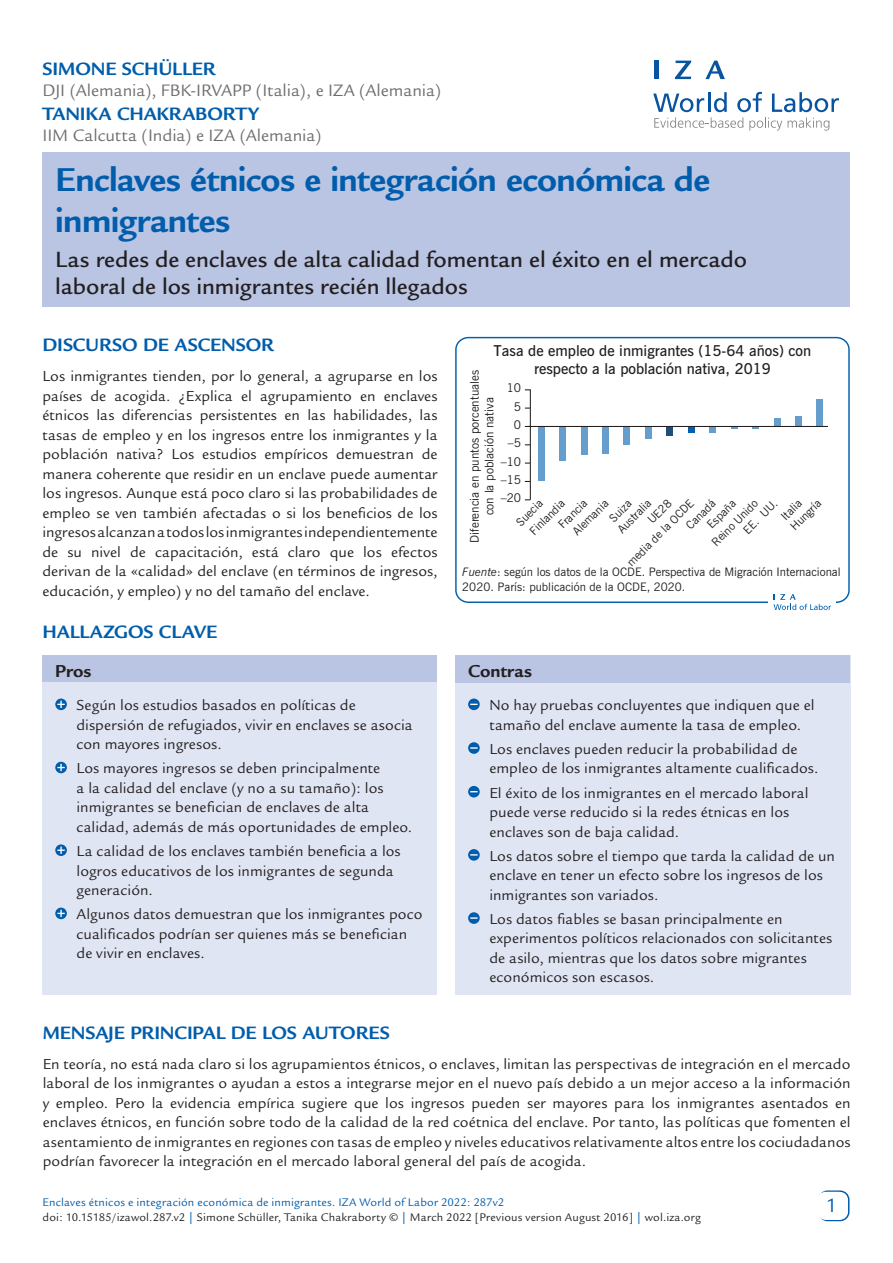
<style>
.page{position:relative;width:893px;height:1263px;background:#fff}
.page>*{position:absolute;margin:0;border:0;box-sizing:border-box;transform-origin:0 0}
.Cover__Title{font:700 36px/40.5px "Legacy Sans";letter-spacing:-.015em;color:#015dab}
.Cover__Subtitle{font:500 24px/27px "Legacy Sans";color:#231f20}
.t1{font:21px "Legacy Sans";color:#015dab}
.Main__A_Level_Headin{font:700 19.5px "Legacy Sans";letter-spacing:-.005em;color:#015dab}
.Cover__AuthorName{font:700 19.5px "Legacy Sans";letter-spacing:-.005em;color:#015dab}
.Cover__Pro_Con_Heade{font:700 18.75px "Legacy Sans";color:#231f20}
.Cover__Affiliation{font:18px "Legacy Sans";letter-spacing:-.005em;color:#6c6d70}
.Main__Bodytext{font:15.75px/19.5px "Legacy Sans";letter-spacing:.005em;color:#231f20;text-align:justify}
.Cover__Pro_Con_Bulle{font:15.75px/19.5px "Legacy Sans";letter-spacing:.005em;color:#231f20}
.t2{font:600 15px/18px "News Gothic BT";color:#231f20;text-align:center}
.t3{font:12px "Legacy Sans";letter-spacing:.015em;color:#231f20}
.Cover_Footer{font:12px "Legacy Sans";letter-spacing:.015em;color:#015dab}
.t4{font:12px/14.4px "News Gothic BT";color:#231f20;text-align:center}
.t5{font:11.7px/15px "News Gothic BT";color:#231f20}
.t6{font:11.4px/15.6px "News Gothic BT";color:#231f20}
.s1{font-style:italic}
.s2{color:#015dab}
</style>
<div class="page">
<div style="left:43px;top:152px;width:807px;height:155px;background:#b9c5e3"></div>
<div style="left:818px;top:1190px;width:31px;height:31px;border:2px solid #015dab;border-radius:9px"></div>
<div style="left:817px;top:1192px;width:30px;height:28px;background:#fff;border-radius:9px"></div>
<svg style="left:653px;top:92px;width:186px;height:39px"></svg>
<hr style="left:654px;top:61px;width:4px;height:18px;background:#0854a0">
<svg style="left:675px;top:61px;width:16px;height:18px"></svg>
<svg style="left:705px;top:61px;width:20px;height:18px"></svg>
<div style="left:455px;top:655px;width:395px;height:339px;background:#e0e5f3"></div>
<div style="left:455px;top:655px;width:395px;height:27px;background:#b9c5e3"></div>
<svg style="left:468px;top:698px;width:12px;height:12px"></svg>
<div style="left:468px;top:742px;width:12px;height:12px;background:#015dab;border-radius:50%"></div>
<svg style="left:470px;top:747px;width:8px;height:2px"></svg>
<svg style="left:468px;top:786px;width:12px;height:11px"></svg>
<svg style="left:468px;top:849px;width:12px;height:12px"></svg>
<div style="left:468px;top:912px;width:12px;height:12px;background:#015dab;border-radius:50%"></div>
<svg style="left:470px;top:917px;width:8px;height:2px"></svg>
<div style="left:43px;top:655px;width:394px;height:339px;background:#e0e5f3"></div>
<div style="left:43px;top:655px;width:394px;height:27px;background:#b9c5e3"></div>
<svg style="left:55px;top:698px;width:12px;height:12px"></svg>
<svg style="left:57px;top:701px;width:8px;height:7px"></svg>
<svg style="left:55px;top:762px;width:12px;height:11px"></svg>
<svg style="left:57px;top:764px;width:8px;height:7px"></svg>
<svg style="left:55px;top:844px;width:12px;height:12px"></svg>
<svg style="left:57px;top:846px;width:8px;height:8px"></svg>
<svg style="left:55px;top:907px;width:12px;height:12px"></svg>
<svg style="left:57px;top:910px;width:8px;height:7px"></svg>
<div style="left:666px;top:426px;width:7px;height:10px;background:#1e4e79"></div>
<div style="left:688px;top:426px;width:7px;height:7px;background:#015fab"></div>
<div style="left:538px;top:426px;width:6px;height:55px;background:#659ecc"></div>
<div style="left:559px;top:426px;width:7px;height:35px;background:#659ecc"></div>
<div style="left:581px;top:426px;width:6px;height:29px;background:#659ecc"></div>
<div style="left:602px;top:426px;width:7px;height:28px;background:#659ecc"></div>
<div style="left:624px;top:426px;width:6px;height:19px;background:#659ecc"></div>
<div style="left:645px;top:426px;width:7px;height:13px;background:#659ecc"></div>
<div style="left:709px;top:426px;width:7px;height:7px;background:#659ecc"></div>
<svg style="left:731px;top:427px;width:6px;height:2px"></svg>
<svg style="left:752px;top:427px;width:7px;height:2px"></svg>
<div style="left:774px;top:418px;width:6px;height:8px;background:#659ecc"></div>
<div style="left:795px;top:416px;width:7px;height:10px;background:#659ecc"></div>
<div style="left:816px;top:399px;width:7px;height:27px;background:#659ecc"></div>
<svg style="left:524px;top:389px;width:7px;height:112px"></svg>
<div style="left:455px;top:337px;width:395px;height:266px;border:1px solid #015fab;border-radius:12px"></div>
<div style="left:769px;top:589px;width:67px;height:27px;background:#fff"></div>
<svg style="left:773px;top:594px;width:58px;height:16px"></svg>
<hr style="left:528px;top:426px;width:300px;height:1px;background:#231f20">
<p class="Cover__AuthorName" style="left:43px;top:57px;width:174px">SIMONE SCHÜLLER</p>
<p class="Cover__Affiliation" style="left:43px;top:81px;width:400px">DJI (Alemania), FBK-IRVAPP (Italia), e IZA (Alemania)</p>
<p class="Cover__AuthorName" style="left:43px;top:102px;width:218px">TANIKA CHAKRABORTY</p>
<p class="Cover__Affiliation" style="left:43px;top:126px;width:280px">IIM Calcutta (India) e IZA (Alemania)</p>
<p class="Cover__Title" style="left:55px;top:160px;width:656px">Enclaves étnicos e integración económica de inmigrantes</p>
<p class="Cover__Subtitle" style="left:55px;top:246px;width:693px">Las redes de enclaves de alta calidad fomentan el éxito en el mercado laboral de los inmigrantes recién llegados</p>
<p class="Main__A_Level_Headin" style="left:43px;top:334px;width:233px">DISCURSO DE ASCENSOR</p>
<p class="Main__Bodytext" style="left:43px;top:366px;width:397px">Los inmigrantes tienden, por lo general, a agruparse en los países de acogida. ¿Explica el agrupamiento en enclaves étnicos las diferencias persistentes en las habilidades, las tasas de empleo y en los ingresos entre los inmigrantes y la población nativa? Los estudios empíricos demuestran de manera coherente que residir en un enclave puede aumentar los ingresos. Aunque está poco claro si las probabilidades de empleo se ven también afectadas o si los beneficios de los ingresos alcanzan a todos los inmigrantes independientemente de su nivel de capacitación, está claro que los efectos derivan de la «calidad» del enclave (en términos de ingresos, educación, y empleo) y no del tamaño del enclave.</p>
<p class="Main__A_Level_Headin" style="left:43px;top:621px;width:176px">HALLAZGOS CLAVE</p>
<p class="Cover__Pro_Con_Heade" style="left:55px;top:660px;width:38px">Pros</p>
<p class="Cover__Pro_Con_Bulle" style="left:77px;top:696px;width:338px">Según los estudios basados en políticas de dispersión de refugiados, vivir en enclaves se asocia con mayores ingresos.</p>
<p class="Cover__Pro_Con_Bulle" style="left:77px;top:759px;width:337px">Los mayores ingresos se deben principalmente<br>a la calidad del enclave (y no a su tamaño): los inmigrantes se benefician de enclaves de alta calidad, además de más oportunidades de empleo.</p>
<p class="Cover__Pro_Con_Bulle" style="left:77px;top:841px;width:326px">La calidad de los enclaves también beneficia a los logros educativos de los inmigrantes de segunda generación.</p>
<p class="Cover__Pro_Con_Bulle" style="left:77px;top:905px;width:347px">Algunos datos demuestran que los inmigrantes poco cualificados podrían ser quienes más se benefician de vivir en enclaves.</p>
<p class="t2" style="left:494px;top:341px;width:319px">Tasa de empleo de inmigrantes (15-64 años) con respecto a la población nativa, 2019</p>
<p class="t4" style="left:467px;top:543px;width:174px;rotate:-90deg">Diferencia en puntos porcentuales con la población nativa</p>
<p class="t4" style="left:507px;top:381px;width:16px">10</p>
<p class="t4" style="left:514px;top:399px;width:9px">5</p>
<p class="t4" style="left:514px;top:418px;width:9px">0</p>
<p class="t4" style="left:508px;top:436px;width:15px">–5</p>
<p class="t4" style="left:501px;top:454px;width:22px">–10</p>
<p class="t4" style="left:501px;top:473px;width:22px">–15</p>
<p class="t4" style="left:501px;top:491px;width:22px">–20</p>
<p class="t6" style="left:612px;top:548px;width:90px;text-indent:45px;rotate:-45deg">UE28 media de la O CDE</p>
<p class="t6" style="left:614px;top:526px;width:44px;rotate:-45deg">Australia</p>
<p class="t6" style="left:682px;top:521px;width:38px;rotate:-45deg">Canadá</p>
<p class="t6" style="left:708px;top:538px;width:61px;rotate:-45deg">Reino Unido</p>
<p class="t6" style="left:777px;top:513px;width:25px;rotate:-45deg">Italia</p>
<p class="t6" style="left:606px;top:514px;width:28px;rotate:-45deg">Suiza</p>
<p class="t6" style="left:787px;top:523px;width:40px;rotate:-45deg">H ungría</p>
<p class="t5" style="left:462px;top:564px;width:380px"><span class="s1">Fuente</span>: según los datos de la OCDE. Perspectiva de Migración Internacional<br>2020. París: publicación de la OCDE, 2020.</p>
<p class="t6" style="left:513px;top:518px;width:33px;rotate:-45deg">Suecia</p>
<p class="t6" style="left:555px;top:521px;width:37px;rotate:-45deg">Francia</p>
<p class="t6" style="left:526px;top:527px;width:46px;rotate:-45deg">Finlandia</p>
<p class="t6" style="left:569px;top:528px;width:47px;rotate:-45deg">Alemania</p>
<p class="t6" style="left:703px;top:521px;width:37px;rotate:-45deg">España</p>
<p class="t6" style="left:740px;top:526px;width:47px;rotate:-45deg">EE.-UU.</p>
<p class="Cover__Pro_Con_Heade" style="left:468px;top:660px;width:65px">Contras</p>
<p class="Cover__Pro_Con_Bulle" style="left:489px;top:696px;width:327px">No hay pruebas concluyentes que indiquen que el tamaño del enclave aumente la tasa de empleo.</p>
<p class="Cover__Pro_Con_Bulle" style="left:489px;top:739px;width:331px">Los enclaves pueden reducir la probabilidad de empleo de los inmigrantes altamente cualificados.</p>
<p class="Cover__Pro_Con_Bulle" style="left:489px;top:783px;width:321px">El éxito de los inmigrantes en el mercado laboral puede verse reducido si la redes étnicas en los enclaves son de baja calidad.</p>
<p class="Cover__Pro_Con_Bulle" style="left:489px;top:846px;width:347px">Los datos sobre el tiempo que tarda la calidad de un enclave en tener un efecto sobre los ingresos de los inmigrantes son variados.</p>
<p class="Cover__Pro_Con_Bulle" style="left:489px;top:909px;width:344px">Los datos fiables se basan principalmente en experimentos políticos relacionados con solicitantes de asilo, mientras que los datos sobre migrantes económicos son escasos.</p>
<p class="Main__A_Level_Headin" style="left:43px;top:1021px;width:349px">MENSAJE PRINCIPAL DE LOS AUTORES</p>
<p class="Main__Bodytext" style="left:43px;top:1054px;width:809px">En teoría, no está nada claro si los agrupamientos étnicos, o enclaves, limitan las perspectivas de integración en el mercado laboral de los inmigrantes o ayudan a estos a integrarse mejor en el nuevo país debido a un mejor acceso a la información y empleo. Pero la evidencia empírica sugiere que los ingresos pueden ser mayores para los inmigrantes asentados en enclaves étnicos, en función sobre todo de la calidad de la red coétnica del enclave. Por tanto, las políticas que fomenten el asentamiento de inmigrantes en regiones con tasas de empleo y niveles educativos relativamente altos entre los cociudadanos podrían favorecer la integración en el mercado laboral general del país de acogida.</p>
<p class="Cover_Footer" style="left:43px;top:1195px;width:463px">Enclaves étnicos e integración económica de inmigrantes. IZA World of Labor 2022: 287v2</p>
<p class="t3" style="left:43px;top:1210px;width:660px">doi: 10.15185/izawol.287.v2 <span class="s2">|</span> Simone Schüller, Tanika Chakraborty © <span class="s2">|</span> March 2022 [Previous version August 2016] <span class="s2">|</span> wol.iza.org</p>
<p class="t1" style="left:826px;top:1194px;width:13px">1</p>
<p class="t1" style="left:828px;top:1194px;width:13px">2</p>
</div>
